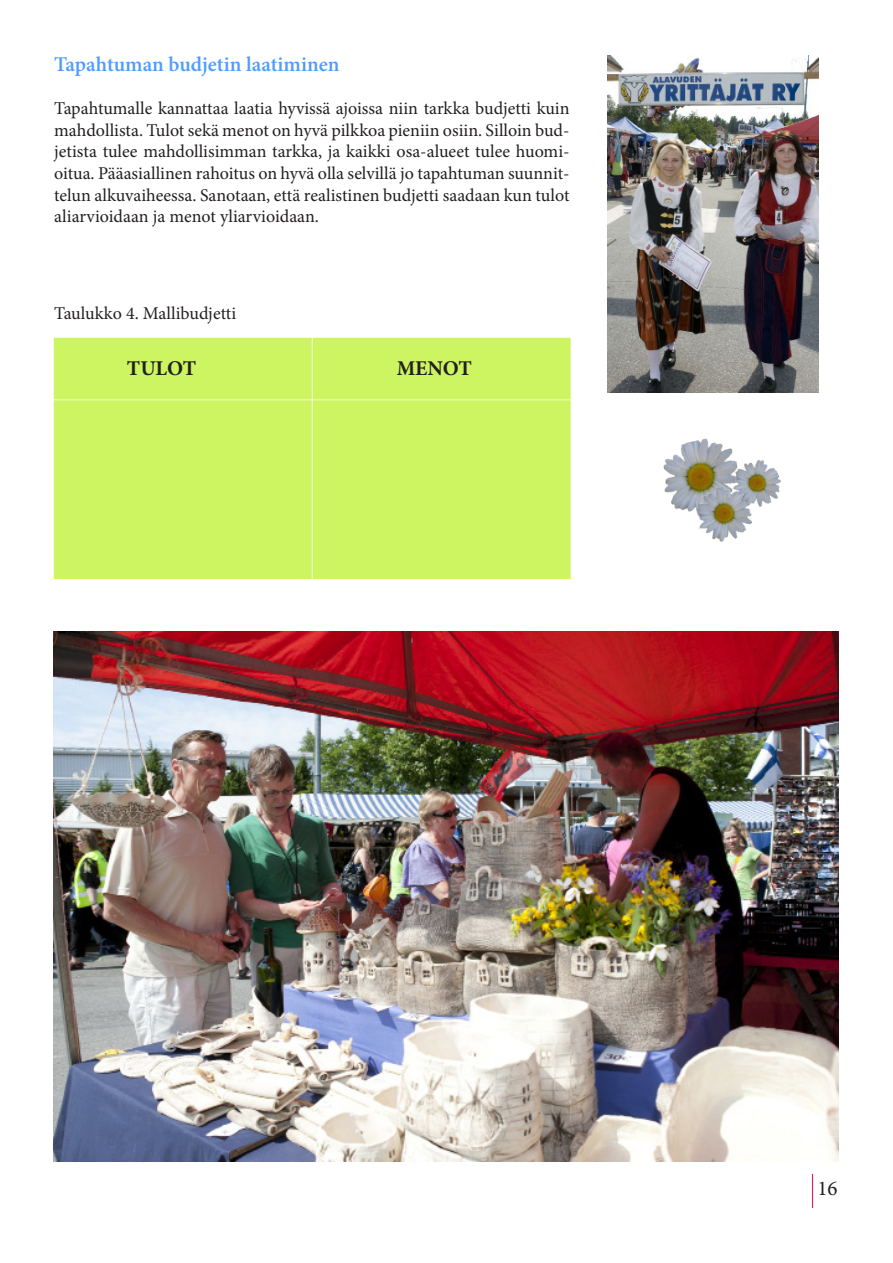
<style>
.page{position:relative;width:893px;height:1263px;background:#fff}
.page>*{position:absolute;margin:0;border:0;box-sizing:border-box;transform-origin:0 0}
.t1{font:600 21px "Minion Pro";color:#4e9dff}
.t2{font:700 21px "Minion Pro";color:#231f20}
.t3{font:21px "Minion Pro";color:#231f20}
.t4{font:18px/21.6px "Minion Pro";color:#231f20;text-align:justify}
</style>
<div class="page">
<hr style="left:812px;top:1174px;width:1px;height:34px;background:#e41c55">
<div style="left:54px;top:338px;width:517px;height:241px;background:#cdf562"></div>
<img style="left:607px;top:55px;width:211px;height:338px">
<hr style="left:312px;top:337px;width:1px;height:242px;background:#fff">
<hr style="left:54px;top:399px;width:517px;height:1px;background:#fff">
<img style="left:663px;top:438px;width:70px;height:72px">
<img style="left:677px;top:467px;width:75px;height:75px">
<img style="left:723px;top:450px;width:58px;height:73px">
<img style="left:54px;top:632px;width:785px;height:530px">
<p class="t1" style="left:54px;top:50px;width:287px">Tapahtuman budjetin laatiminen</p>
<p class="t4" style="left:54px;top:98px;width:517px">Tapahtumalle kannattaa laatia hyvissä ajoissa niin tarkka budjetti kuin mahdollista. Tulot sekä menot on hyvä pilkkoa pieniin osiin. Silloin bud&shy;jetista tulee mahdollisimman tarkka, ja kaikki osa-alueet tulee huomi&shy;oitua. Pääasiallinen rahoitus on hyvä olla selvillä jo tapahtuman suunnit&shy;telun alkuvaiheessa. Sanotaan, että realistinen budjetti saadaan kun tulot aliarvioidaan ja menot yliarvioidaan.</p>
<p class="t4" style="left:54px;top:303px;width:184px">Taulukko 4. Mallibudjetti</p>
<p class="t2" style="left:127px;top:354px;width:71px">TULOT</p>
<p class="t2" style="left:397px;top:354px;width:77px">MENOT</p>
<p class="t3" style="left:817px;top:1174px;width:22px">16</p>
</div>
